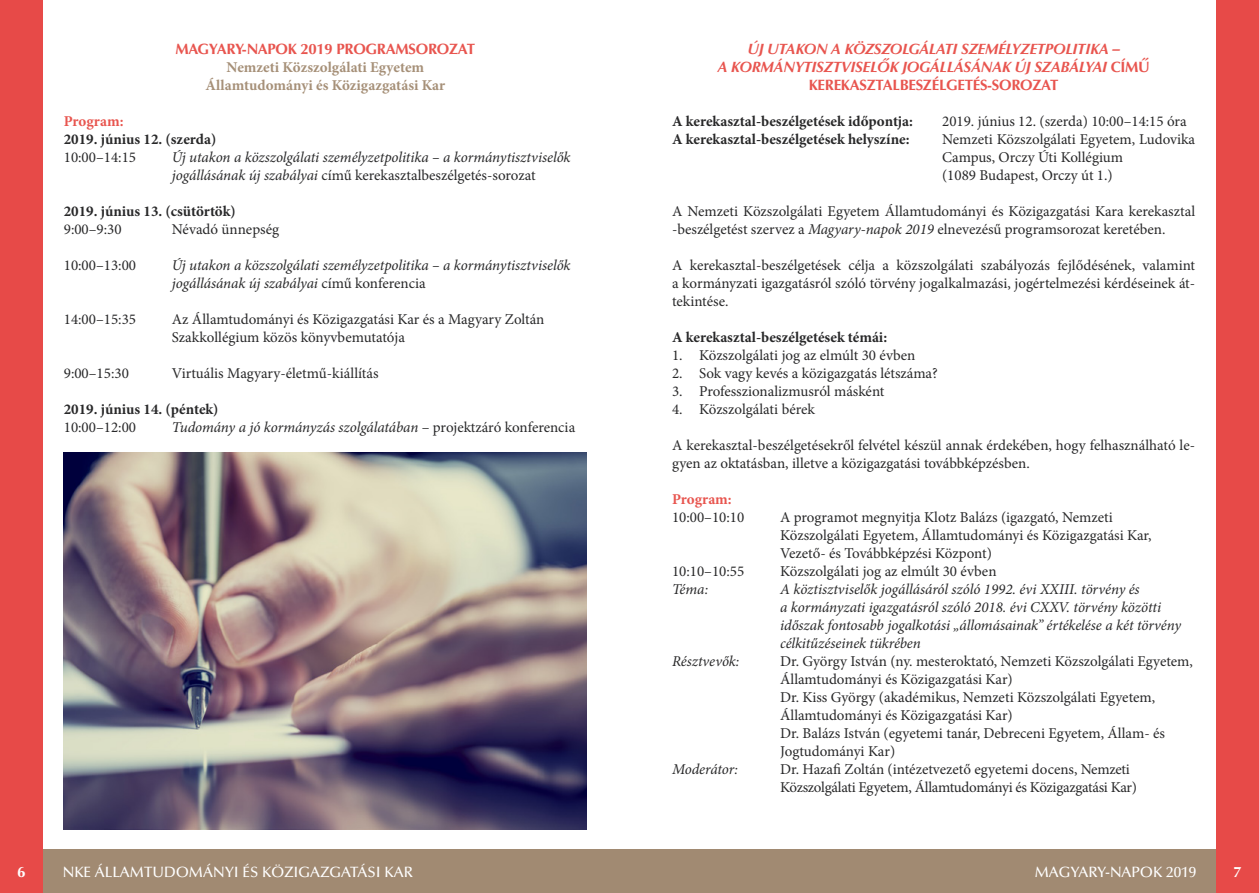
<style>
.page{position:relative;width:1259px;height:893px;background:#fff}
.page>*{position:absolute;margin:0;border:0;box-sizing:border-box;transform-origin:0 0}
.t1{font:15px/18px "Minion Pro";color:#282829}
.t2{font:italic 15px/18px "Minion Pro";letter-spacing:-.005em;color:#282829}
.t3{font:700 15px "Minion Pro";color:#282829}
.t4{font:italic 700 15px/18px "Optima HU";letter-spacing:-.02em;color:#e8554f;text-align:center}
.t5{font:15px/18px "Minion Pro";letter-spacing:-.02em;color:#282829}
.t6{font:700 15px/18px "Minion Pro";color:#a69078;text-align:center}
.t7{font:500 15px "Optima HU";color:#fff}
.t8{font:700 15px "Optima HU";letter-spacing:-.02em;color:#e8554f}
.t9{font:700 15px "Minion Pro";color:#e8554f}
.t10{font:700 15px "Optima HU";color:#fff}
.s1{font-style:normal}
.s2{font-style:italic}
</style>
<div class="page">
<div style="left:0;top:850px;width:629px;height:43px;background:#a18a72"></div>
<div style="left:0;top:0;width:43px;height:893px;background:#e74a48"></div>
<div style="left:629px;top:850px;width:630px;height:43px;background:#a18a72"></div>
<div style="left:1216px;top:0;width:43px;height:893px;background:#e74a48"></div>
<img style="left:64px;top:453px;width:523px;height:376px">
<p class="t8" style="left:176px;top:40px;width:301px">MAGYARY-NAPOK 2019 PROGRAMSOROZAT</p>
<p class="t6" style="left:206px;top:58px;width:241px">Nemzeti Közszolgálati Egyetem<br>Államtudományi és Közigazgatási Kar</p>
<p class="t9" style="left:64px;top:111px;width:61px">Program:</p>
<p class="t3" style="left:64px;top:129px;width:154px">2019. június 12. (szerda)</p>
<p class="t1" style="left:64px;top:148px;width:74px">10:00–14:15</p>
<p class="t2" style="left:172px;top:148px;width:400px">Új utakon a közszolgálati személyzetpolitika – a kormánytisztviselők jogállásának új szabályai <span class="s1">című kerekasztalbeszélgetés-sorozat</span></p>
<p class="t3" style="left:64px;top:201px;width:173px">2019. június 13. (csütörtök)</p>
<p class="t1" style="left:64px;top:220px;width:59px">9:00–9:30</p>
<p class="t1" style="left:172px;top:220px;width:109px">Névadó ünnepség</p>
<p class="t1" style="left:64px;top:256px;width:74px">10:00–13:00</p>
<p class="t2" style="left:172px;top:256px;width:400px">Új utakon a közszolgálati személyzetpolitika – a kormánytisztviselők jogállásának új szabályai <span class="s1">című konferencia</span></p>
<p class="t1" style="left:64px;top:310px;width:74px">14:00–15:35</p>
<p class="t1" style="left:172px;top:310px;width:374px">Az Államtudományi és Közigazgatási Kar és a Magyary Zoltán<br>Szakkollégium közös könyvbemutatója</p>
<p class="t1" style="left:64px;top:364px;width:67px">9:00–15:30</p>
<p class="t1" style="left:172px;top:364px;width:208px">Virtuális Magyary-életmű-kiállítás</p>
<p class="t3" style="left:64px;top:399px;width:156px">2019. június 14. (péntek)</p>
<p class="t1" style="left:64px;top:418px;width:74px">10:00–12:00</p>
<p class="t2" style="left:172px;top:418px;width:405px">Tudomány a jó kormányzás szolgálatában <span class="s1">– projektzáró konferencia</span></p>
<p class="t4" style="left:717px;top:40px;width:434px">ÚJ UTAKON A KÖZSZOLGÁLATI SZEMÉLYZETPOLITIKA –<br>A KORMÁNYTISZTVISELŐK JOGÁLLÁSÁNAK ÚJ SZABÁLYAI <span class="s1">CÍMŰ<br>KEREKASZTALBESZÉLGETÉS-SOROZAT</span></p>
<p class="t3" style="left:672px;top:111px;width:242px">A kerekasztal-beszélgetések időpontja:</p>
<p class="t1" style="left:942px;top:112px;width:246px">2019. június 12. (szerda) 10:00–14:15 óra</p>
<p class="t3" style="left:672px;top:129px;width:239px">A kerekasztal-beszélgetések helyszíne:</p>
<p class="t1" style="left:942px;top:130px;width:255px">Nemzeti Közszolgálati Egyetem, Ludovika<br>Campus, Orczy Úti Kollégium<br>(1089 Budapest, Orczy út 1.)</p>
<p class="t1" style="left:672px;top:202px;width:524px">A Nemzeti Közszolgálati Egyetem Államtudományi és Közigazgatási Kara kerekasztal -beszélgetést szervez a <span class="s2">Magyary-napok 2019</span> elnevezésű programsorozat keretében.</p>
<p class="t1" style="left:672px;top:256px;width:525px;text-align:justify">A kerekasztal-beszélgetések célja a közszolgálati szabályozás fejlődésének, valamint a kormányzati igazgatásról szóló törvény jogalkalmazási, jogértelmezési kérdéseinek át&shy;tekintése.</p>
<p class="t3" style="left:672px;top:327px;width:217px">A kerekasztal-beszélgetések témái:</p>
<p class="t1" style="left:672px;top:346px;width:245px">1. Közszolgálati jog az elmúlt 30 évben</p>
<p class="t1" style="left:672px;top:364px;width:267px">2. Sok vagy kevés a közigazgatás létszáma?</p>
<p class="t1" style="left:672px;top:382px;width:214px">3. Professzionalizmusról másként</p>
<p class="t1" style="left:672px;top:400px;width:144px">4. Közszolgálati bérek</p>
<p class="t1" style="left:672px;top:436px;width:524px">A kerekasztal-beszélgetésekről felvétel készül annak érdekében, hogy felhasználható le&shy;gyen az oktatásban, illetve a közigazgatási továbbképzésben.</p>
<p class="t9" style="left:672px;top:489px;width:61px">Program:</p>
<p class="t1" style="left:672px;top:508px;width:74px">10:00–10:10</p>
<p class="t1" style="left:780px;top:508px;width:373px">A programot megnyitja Klotz Balázs (igazgató, Nemzeti<br>Közszolgálati Egyetem, Államtudományi és Közigazgatási Kar,<br>Vezető- és Továbbképzési Központ)</p>
<p class="t1" style="left:672px;top:562px;width:74px">10:10–10:55</p>
<p class="t1" style="left:780px;top:562px;width:218px">Közszolgálati jog az elmúlt 30 évben</p>
<p class="t2" style="left:672px;top:580px;width:38px">Téma:</p>
<p class="t2" style="left:780px;top:580px;width:402px">A köztisztviselők jogállásáról szóló 1992. évi XXIII. törvény és<br>a kormányzati igazgatásról szóló 2018. évi CXXV. törvény közötti időszak fontosabb jogalkotási „állomásainak” értékelése a két törvény célkitűzéseinek tükrében</p>
<p class="t2" style="left:672px;top:652px;width:69px">Résztvevők:</p>
<p class="t1" style="left:780px;top:652px;width:414px">Dr. György István (ny. mesteroktató, Nemzeti Közszolgálati Egyetem, Államtudományi és Közigazgatási Kar)<br>Dr. Kiss György (akadémikus, Nemzeti Közszolgálati Egyetem, Államtudományi és Közigazgatási Kar)<br>Dr. Balázs István (egyetemi tanár, Debreceni Egyetem, Állam- és Jogtudományi Kar)</p>
<p class="t2" style="left:672px;top:760px;width:68px">Moderátor:</p>
<p class="t5" style="left:780px;top:760px;width:358px">Dr. Hazafi Zoltán (intézetvezető egyetemi docens, Nemzeti<br>Közszolgálati Egyetem, Államtudományi és Közigazgatási Kar)</p>
<p class="t10" style="left:17px;top:862px;width:10px">6</p>
<p class="t7" style="left:63px;top:863px;width:352px">NKE ÁLLAMTUDOMÁNYI ÉS KÖZIGAZGATÁSI KAR</p>
<p class="t7" style="left:1034px;top:863px;width:163px">MAGYARY-NAPOK 2019</p>
<p class="t10" style="left:1233px;top:862px;width:10px">7</p>
</div>
